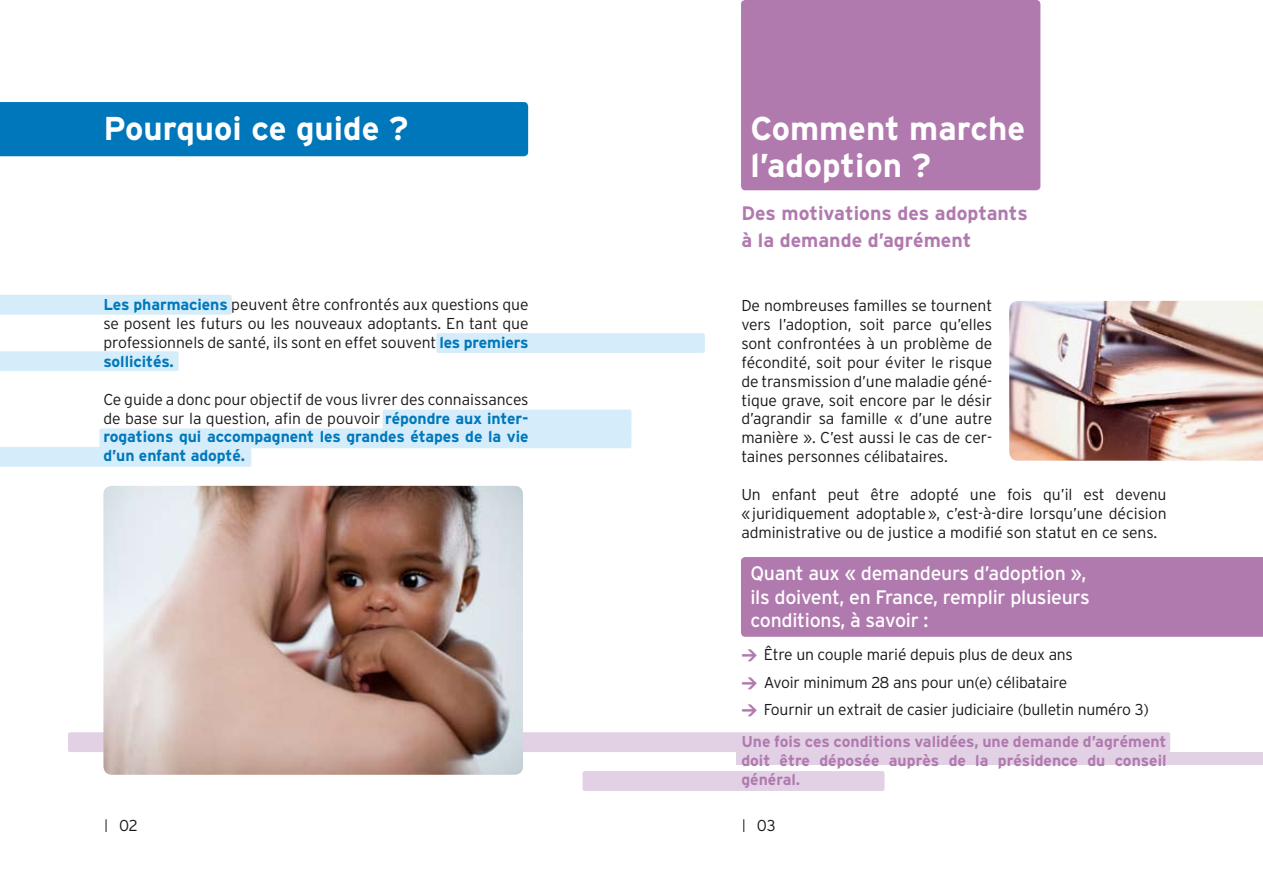
<style>
.page{position:relative;width:1263px;height:893px;background:#fff}
.page>*{position:absolute;margin:0;border:0;box-sizing:border-box;transform-origin:0 0}
.t1{font:700 33px/36.6px "Interstate";color:#fff}
.t2{font:19.5px/23.4px "Interstate";letter-spacing:-.015em;color:#fff}
.t3{font:700 19.5px/26.4px "Interstate";color:#b17aaf}
.t4{font:300 15.75px/18.9px "Interstate";letter-spacing:-.015em;color:#1a171b;text-align:justify}
.t5{font:700 15.75px/18.9px "Interstate";color:#b17aaf;text-align:justify}
.s1{font-weight:700;color:#0078bb}
.s2{font-family:"DIN";font-weight:900;color:#b17aaf}
</style>
<div class="page">
<div style="left:99px;top:428px;width:532px;height:20px;background:#d5edfa;border-radius:2px"></div>
<div style="left:0;top:447px;width:251px;height:20px;background:#d5edfa"></div>
<div style="left:68px;top:732px;width:1102px;height:20px;background:#e2d1e5;border-radius:2px"></div>
<div style="left:583px;top:771px;width:301px;height:20px;background:#e2d1e5;border-radius:2px"></div>
<div style="left:737px;top:752px;width:526px;height:13px;background:#e2d1e5"></div>
<div style="left:383px;top:410px;width:248px;height:19px;background:#d5edfa;border-radius:2px"></div>
<div style="left:0;top:351px;width:179px;height:20px;background:#d5edfa"></div>
<div style="left:0;top:295px;width:232px;height:20px;background:#d5edfa"></div>
<div style="left:436px;top:333px;width:269px;height:20px;background:#d5edfa;border-radius:2px"></div>
<div style="left:0;top:102px;width:528px;height:54px;background:#07b"></div>
<div style="left:741px;top:0;width:299px;height:190px;background:#b17aaf;border-radius:4px"></div>
<div style="left:741px;top:557px;width:522px;height:80px;background:#b17aaf"></div>
<img style="left:1009px;top:301px;width:254px;height:160px">
<img style="left:103px;top:486px;width:420px;height:289px">
<svg style="left:106px;top:819px;width:1px;height:13px"></svg>
<svg style="left:743px;top:819px;width:1px;height:13px"></svg>
<h1 class="t1" style="left:103px;top:110px;width:306px">Pourquoi ce guide ?</h1>
<p class="t4" style="left:103px;top:295px;width:427px"><span class="s1">Les pharmaciens</span> peuvent être confrontés aux questions que se posent les futurs ou les nouveaux adoptants. En tant que professionnels de santé, ils sont en effet souvent <span class="s1">les premiers sollicités.</span></p>
<p class="t4" style="left:103px;top:389px;width:427px">Ce guide a donc pour objectif de vous livrer des connaissances de base sur la question, afin de pouvoir <span class="s1">répondre aux inter&shy;rogations qui accompagnent les grandes étapes de la vie d’un enfant adopté.</span></p>
<h1 class="t1" style="left:750px;top:110px;width:276px">Comment marche l’adoption ?</h1>
<p class="t3" style="left:741px;top:200px;width:288px">Des motivations des adoptants à la demande d’agrément</p>
<p class="t4" style="left:741px;top:296px;width:252px">De nombreuses familles se tournent vers l’adoption, soit parce qu’elles sont confrontées à un problème de fécondité, soit pour éviter le risque de transmission d’une maladie géné&shy;tique grave, soit encore par le désir d’agrandir sa famille « d’une autre manière ». C’est aussi le cas de cer&shy;taines personnes célibataires.</p>
<p class="t4" style="left:741px;top:485px;width:427px">Un enfant peut être adopté une fois qu’il est devenu «juridiquement adoptable», c’est-à-dire lorsqu’une décision administrative ou de justice a modifié son statut en ce sens.</p>
<p class="t2" style="left:750px;top:561px;width:341px">Quant aux « demandeurs d’adoption », ils doivent, en France, remplir plusieurs conditions, à savoir :</p>
<p class="t4" style="left:741px;top:640px;width:409px;line-height:27.9px;text-align:left"><span class="s2">&gt;</span> Être un couple marié depuis plus de deux ans<br><span class="s2">&gt;</span> Avoir minimum 28 ans pour un(e) célibataire<br><span class="s2">&gt;</span> Fournir un extrait de casier judiciaire (bulletin numéro 3)</p>
<p class="t5" style="left:741px;top:732px;width:427px">Une fois ces conditions validées, une demande d’agrément doit être déposée auprès de la présidence du conseil général.</p>
<p class="t4" style="left:119px;top:816px;width:20px">02</p>
<p class="t4" style="left:757px;top:816px;width:20px">03</p>
</div>
